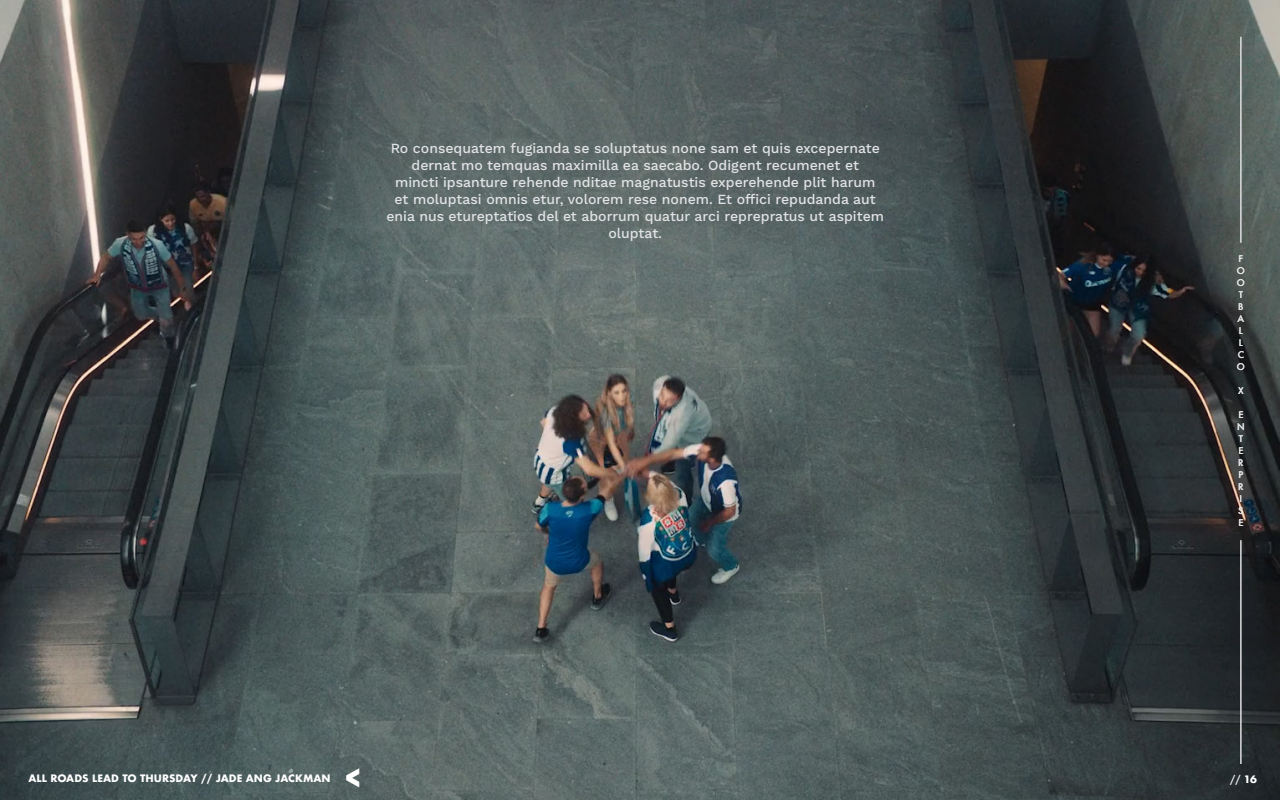
<style>
.page{position:relative;width:1280px;height:800px;background:#fff}
.page>*{position:absolute;margin:0;border:0;box-sizing:border-box;transform-origin:0 0}
.t1{font:700 26.5px "Futura";color:#fff}
.t2{font:500 14px/17px "Work Sans";color:#e1e2e4;text-align:center}
.t3{font:700 10px "Futura";color:#fff}
.t4{font:500 10px "Futura";color:#fff}
.t5{font:500 9px/12px "Futura";color:#e1e2e4}
.s1{font-weight:700}
</style>
<div class="page">
<img style="left:0;top:0;width:1280px;height:800px">
<hr style="left:1241px;top:37px;width:1px;height:206px;background:#e1e2e4">
<hr style="left:1241px;top:540px;width:1px;height:224px;background:#e1e2e4">
<p class="t2" style="left:386px;top:141px;width:499px">Ro consequatem fugianda se soluptatus none sam et quis excepernate dernat mo temquas maximilla ea saecabo. Odigent recumenet et<br>mincti ipsanture rehende nditae magnatustis experehende plit harum et moluptasi omnis etur, volorem rese nonem. Et offici repudanda aut enia nus etureptatios del et aborrum quatur arci reprepratus ut aspitem oluptat.</p>
<p class="t5" style="left:1239px;top:252px;width:6px">F</p>
<p class="t5" style="left:1237px;top:264px;width:10px">O</p>
<p class="t5" style="left:1237px;top:276px;width:10px">O<br>T</p>
<p class="t5" style="left:1238px;top:300px;width:8px">B<br>A</p>
<p class="t5" style="left:1239px;top:324px;width:5px">L</p>
<p class="t5" style="left:1238px;top:336px;width:8px">L<br>C</p>
<p class="t5" style="left:1237px;top:360px;width:10px">O</p>
<p class="t5" style="left:1238px;top:384px;width:7px">X</p>
<p class="t5" style="left:1238px;top:408px;width:7px">E</p>
<p class="t5" style="left:1237px;top:420px;width:9px">N</p>
<p class="t5" style="left:1238px;top:432px;width:7px">T<br>E<br>R<br>P<br>R<br>I<br>S<br>E</p>
<p class="t1" style="left:344px;top:759px;width:20px">&lt;</p>
<p class="t3" style="left:28px;top:771px;width:304px">ALL ROADS LEAD TO THURSDAY // JADE ANG JACKMAN</p>
<p class="t4" style="left:1230px;top:772px;width:28px">// <span class="s1">16</span></p>
</div>
